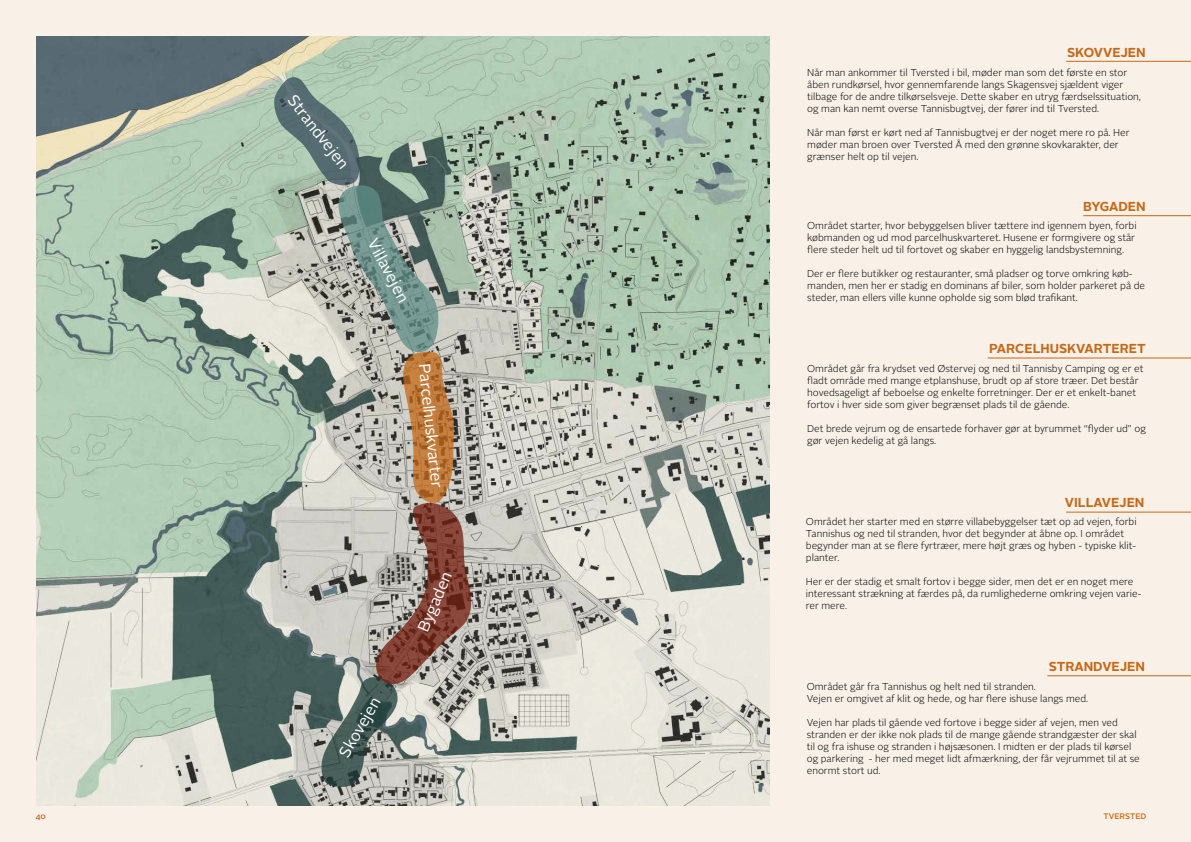
<style>
.page{position:relative;width:1191px;height:842px;background:#f9f0e8}
.page>*{position:absolute;margin:0;border:0;box-sizing:border-box;transform-origin:0 0}
.t1{font:16px "Alright Sans";color:#fff}
.t2{font:700 13px "Alright Sans";color:#c56917}
.t3{font:300 10px/12px "Alright Sans";color:#000}
.t4{font:500 8px "Alright Sans";color:#c56917}
</style>
<div class="page">
<img style="left:37px;top:36px;width:733px;height:770px">
<svg style="left:274px;top:77px;width:197px;height:711px"></svg>
<hr style="left:1066px;top:61px;width:125px;height:1px;background:#c56917">
<hr style="left:1083px;top:215px;width:108px;height:1px;background:#c56917">
<hr style="left:987px;top:357px;width:204px;height:1px;background:#c56917">
<hr style="left:1066px;top:512px;width:125px;height:1px;background:#c56917">
<hr style="left:1047px;top:675px;width:144px;height:1px;background:#c56917">
<h1 class="t1" style="left:300px;top:90px;width:90px;rotate:52deg">Strandvejen</h1>
<h1 class="t1" style="left:381px;top:234px;width:72px;rotate:62deg">Villavejen</h1>
<h1 class="t1" style="left:435px;top:362px;width:126px;rotate:84deg">Parcelhuskvarter</h1>
<h1 class="t1" style="left:334px;top:751px;width:68px;rotate:-60deg">Skovejen</h1>
<h1 class="t1" style="left:412px;top:626px;width:65px;rotate:-67deg">Bygaden</h1>
<h2 class="t2" style="left:1067px;top:44px;width:80px">SKOVVEJEN</h2>
<p class="t3" style="left:807px;top:66px;width:335px">Når man ankommer til Tversted i bil, møder man som det første en stor åben rundkørsel, hvor gennemfarende langs Skagensvej sjældent viger tilbage for de andre tilkørselsveje. Dette skaber en utryg færdselssituation, og man kan nemt overse Tannisbugtvej, der fører ind til Tversted.</p>
<p class="t3" style="left:807px;top:126px;width:324px">Når man først er kørt ned af Tannisbugtvej er der noget mere ro på. Her møder man broen over Tversted Å med den grønne skovkarakter, der grænser helt op til vejen.</p>
<h2 class="t2" style="left:1083px;top:197px;width:64px">BYGADEN</h2>
<p class="t3" style="left:807px;top:220px;width:331px">Området starter, hvor bebyggelsen bliver tættere ind igennem byen, forbi købmanden og ud mod parcelhuskvarteret. Husene er formgivere og står flere steder helt ud til fortovet og skaber en hyggelig landsbystemning.</p>
<p class="t3" style="left:807px;top:268px;width:339px">Der er flere butikker og restauranter, små pladser og torve omkring køb&shy;manden, men her er stadig en dominans af biler, som holder parkeret på de steder, man ellers ville kunne opholde sig som blød trafikant.</p>
<h2 class="t2" style="left:989px;top:340px;width:158px">PARCELHUSKVARTERET</h2>
<p class="t3" style="left:807px;top:362px;width:338px">Området går fra krydset ved Østervej og ned til Tannisby Camping og er et fladt område med mange etplanshuse, brudt op af store træer. Det består hovedsageligt af beboelse og enkelte forretninger. Der er et enkelt-banet fortov i hver side som giver begrænset plads til de gående.</p>
<p class="t3" style="left:807px;top:422px;width:340px">Det brede vejrum og de ensartede forhaver gør at byrummet “flyder ud” og gør vejen kedelig at gå langs.</p>
<h2 class="t2" style="left:1065px;top:493px;width:81px">VILLAVEJEN</h2>
<p class="t3" style="left:806px;top:516px;width:332px">Området her starter med en større villabebyggelser tæt op ad vejen, forbi Tannishus og ned til stranden, hvor det begynder at åbne op. I området begynder man at se flere fyrtræer, mere højt græs og hyben - typiske klit&shy;planter.</p>
<p class="t3" style="left:806px;top:576px;width:337px">Her er der stadig et smalt fortov i begge sider, men det er en noget mere interessant strækning at færdes på, da rumlighederne omkring vejen varie&shy;rer mere.</p>
<h2 class="t2" style="left:1048px;top:657px;width:98px">STRANDVEJEN</h2>
<p class="t3" style="left:806px;top:680px;width:283px">Området går fra Tannishus og helt ned til stranden.<br>Vejen er omgivet af klit og hede, og har flere ishuse langs med.</p>
<p class="t3" style="left:806px;top:716px;width:335px">Vejen har plads til gående ved fortove i begge sider af vejen, men ved stranden er der ikke nok plads til de mange gående strandgæster der skal til og fra ishuse og stranden i højsæsonen. I midten er der plads til kørsel og parkering - her med meget lidt afmærkning, der får vejrummet til at se enormt stort ud.</p>
<p class="t4" style="left:35px;top:810px;width:12px">40</p>
<p class="t4" style="left:1103px;top:810px;width:44px">TVERSTED</p>
</div>
